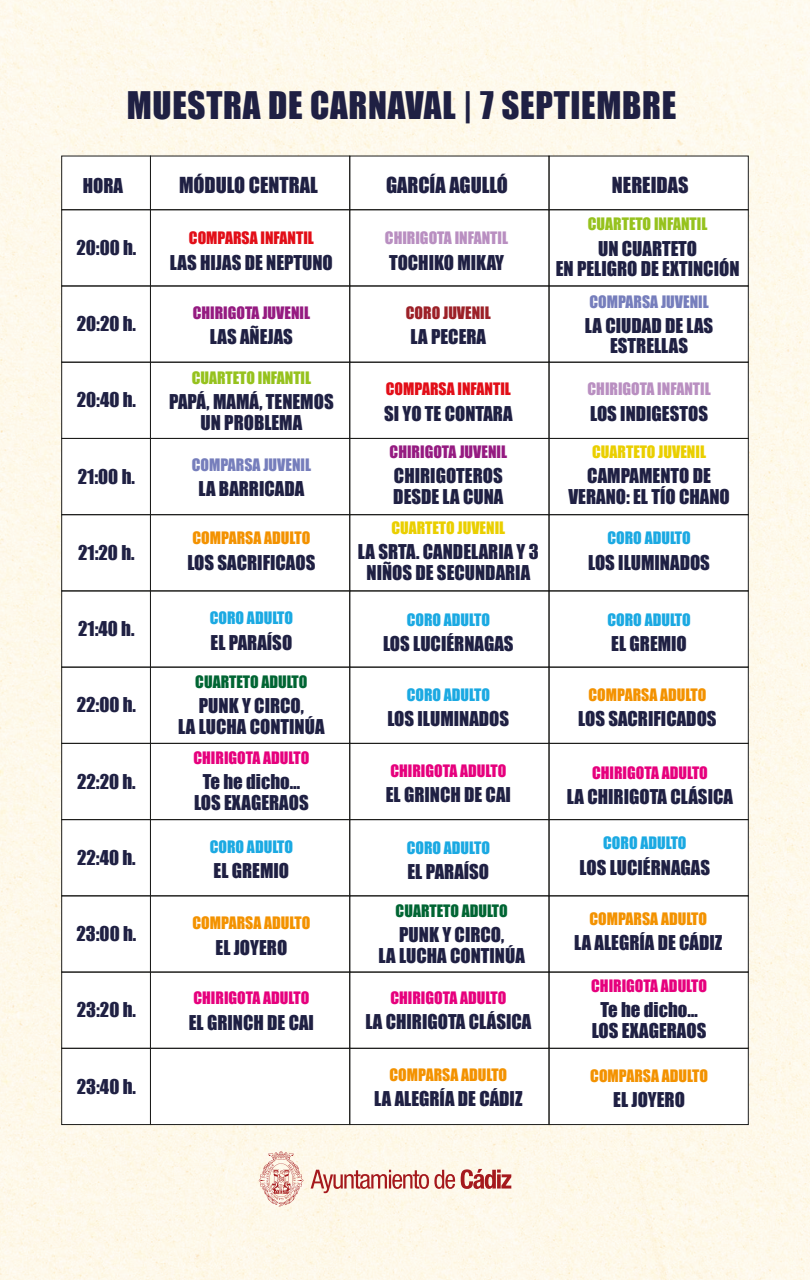
<style>
.page{position:relative;width:810px;height:1280px;background:#fef9eb}
.page>*{position:absolute;margin:0;border:0;box-sizing:border-box;transform-origin:0 0}
.t1{font:34.95px "Impact";letter-spacing:.02em;color:#1f2043}
.t2{font:20.25px "Impact";color:#1f2043}
.t3{font:18.75px/20.7px "Impact";color:#1f2043;text-align:center}
.t4{font:15.75px "Impact";color:#e6007d}
.t5{font:15.75px "Impact";color:#f39200}
.t6{font:15.75px "Impact";color:#1ba9e2}
.t7{font:15.75px "Impact";color:#b98fc1}
.t8{font:15.75px "Impact";color:#e20e18}
.t9{font:15.75px "Impact";color:#951b81}
.t10{font:15.75px "Impact";color:#96c21e}
.t11{font:15.75px "Impact";color:#767ebc}
.t12{font:15.75px "Impact";color:#eacf00}
.t13{font:15.75px "Impact";color:#006533}
.t14{font:15.75px "Impact";color:#9c2128}
</style>
<div class="page">
<svg style="left:311px;top:1170px;width:144px;height:23px;background:#e2b3aa"></svg>
<svg style="left:461px;top:1169px;width:50px;height:20px"></svg>
<svg style="left:259px;top:1151px;width:44px;height:55px;background:#eccdc1"></svg>
<div style="left:62px;top:156px;width:686px;height:968px;background:#fff"></div>
<div style="left:549px;top:209px;width:200px;height:77px;border:1px solid #1d1d1b"></div>
<div style="left:549px;top:286px;width:200px;height:77px;border:1px solid #1d1d1b"></div>
<div style="left:549px;top:362px;width:200px;height:77px;border:1px solid #1d1d1b"></div>
<div style="left:549px;top:438px;width:200px;height:77px;border:1px solid #1d1d1b"></div>
<div style="left:549px;top:514px;width:200px;height:77px;border:1px solid #1d1d1b"></div>
<div style="left:549px;top:590px;width:200px;height:77px;border:1px solid #1d1d1b"></div>
<div style="left:549px;top:667px;width:200px;height:77px;border:1px solid #1d1d1b"></div>
<div style="left:549px;top:743px;width:200px;height:77px;border:1px solid #1d1d1b"></div>
<div style="left:549px;top:819px;width:200px;height:77px;border:1px solid #1d1d1b"></div>
<div style="left:549px;top:895px;width:200px;height:77px;border:1px solid #1d1d1b"></div>
<div style="left:549px;top:972px;width:200px;height:77px;border:1px solid #1d1d1b"></div>
<div style="left:549px;top:1048px;width:200px;height:77px;border:1px solid #1d1d1b"></div>
<div style="left:349px;top:209px;width:200px;height:77px;border:1px solid #1d1d1b"></div>
<div style="left:349px;top:362px;width:200px;height:77px;border:1px solid #1d1d1b"></div>
<div style="left:349px;top:438px;width:200px;height:77px;border:1px solid #1d1d1b"></div>
<div style="left:349px;top:514px;width:200px;height:77px;border:1px solid #1d1d1b"></div>
<div style="left:349px;top:590px;width:200px;height:77px;border:1px solid #1d1d1b"></div>
<div style="left:349px;top:667px;width:200px;height:77px;border:1px solid #1d1d1b"></div>
<div style="left:349px;top:743px;width:200px;height:77px;border:1px solid #1d1d1b"></div>
<div style="left:349px;top:819px;width:200px;height:77px;border:1px solid #1d1d1b"></div>
<div style="left:349px;top:895px;width:200px;height:77px;border:1px solid #1d1d1b"></div>
<div style="left:349px;top:972px;width:200px;height:77px;border:1px solid #1d1d1b"></div>
<div style="left:349px;top:1048px;width:200px;height:77px;border:1px solid #1d1d1b"></div>
<div style="left:150px;top:209px;width:200px;height:77px;border:1px solid #1d1d1b"></div>
<div style="left:150px;top:362px;width:200px;height:77px;border:1px solid #1d1d1b"></div>
<div style="left:150px;top:438px;width:200px;height:77px;border:1px solid #1d1d1b"></div>
<div style="left:150px;top:514px;width:200px;height:77px;border:1px solid #1d1d1b"></div>
<div style="left:150px;top:590px;width:200px;height:77px;border:1px solid #1d1d1b"></div>
<div style="left:150px;top:667px;width:200px;height:77px;border:1px solid #1d1d1b"></div>
<div style="left:150px;top:743px;width:200px;height:77px;border:1px solid #1d1d1b"></div>
<div style="left:150px;top:819px;width:200px;height:77px;border:1px solid #1d1d1b"></div>
<div style="left:150px;top:895px;width:200px;height:77px;border:1px solid #1d1d1b"></div>
<div style="left:150px;top:972px;width:200px;height:77px;border:1px solid #1d1d1b"></div>
<div style="left:150px;top:1048px;width:200px;height:77px;border:1px solid #1d1d1b"></div>
<div style="left:61px;top:156px;width:90px;height:54px;border:1px solid #1d1d1b"></div>
<div style="left:61px;top:209px;width:90px;height:77px;border:1px solid #1d1d1b"></div>
<div style="left:61px;top:286px;width:90px;height:77px;border:1px solid #1d1d1b"></div>
<div style="left:61px;top:362px;width:90px;height:77px;border:1px solid #1d1d1b"></div>
<div style="left:61px;top:438px;width:90px;height:77px;border:1px solid #1d1d1b"></div>
<div style="left:61px;top:514px;width:90px;height:77px;border:1px solid #1d1d1b"></div>
<div style="left:61px;top:590px;width:90px;height:77px;border:1px solid #1d1d1b"></div>
<div style="left:61px;top:667px;width:90px;height:77px;border:1px solid #1d1d1b"></div>
<div style="left:61px;top:743px;width:90px;height:77px;border:1px solid #1d1d1b"></div>
<div style="left:61px;top:819px;width:90px;height:77px;border:1px solid #1d1d1b"></div>
<div style="left:61px;top:895px;width:90px;height:77px;border:1px solid #1d1d1b"></div>
<div style="left:61px;top:972px;width:90px;height:77px;border:1px solid #1d1d1b"></div>
<div style="left:61px;top:1048px;width:90px;height:77px;border:1px solid #1d1d1b"></div>
<h1 class="t1" style="left:127px;top:78px;width:551px">MUESTRA DE CARNAVAL | 7 SEPTIEMBRE</h1>
<p class="t3" style="left:83px;top:175px;width:42px">HORA</p>
<p class="t2" style="left:179px;top:169px;width:140px">MÓDULO CENTRAL</p>
<p class="t2" style="left:386px;top:169px;width:124px">GARCÍA AGULLÓ</p>
<p class="t2" style="left:612px;top:169px;width:78px">NEREIDAS</p>
<p class="t3" style="left:76px;top:237px;width:61px">20:00 h.</p>
<p class="t3" style="left:77px;top:313px;width:61px">20:20 h.</p>
<p class="t3" style="left:77px;top:389px;width:61px">20:40 h.</p>
<p class="t3" style="left:78px;top:465px;width:59px">21:00 h.</p>
<p class="t3" style="left:78px;top:542px;width:58px">21:20 h.</p>
<p class="t3" style="left:78px;top:618px;width:58px">21:40 h.</p>
<p class="t3" style="left:77px;top:694px;width:61px">22:00 h.</p>
<p class="t3" style="left:77px;top:770px;width:60px">22:20 h.</p>
<p class="t3" style="left:77px;top:847px;width:60px">22:40 h.</p>
<p class="t3" style="left:76px;top:923px;width:61px">23:00 h.</p>
<p class="t3" style="left:77px;top:999px;width:61px">23:20 h.</p>
<p class="t3" style="left:77px;top:1075px;width:61px">23:40 h.</p>
<p class="t8" style="left:189px;top:226px;width:126px">COMPARSA INFANTIL</p>
<p class="t3" style="left:170px;top:251px;width:164px">LAS HIJAS DE NEPTUNO</p>
<p class="t9" style="left:193px;top:301px;width:119px">CHIRIGOTA JUVENIL</p>
<p class="t3" style="left:210px;top:326px;width:85px">LAS AÑEJAS</p>
<p class="t10" style="left:192px;top:365px;width:121px">CUARTETO INFANTIL</p>
<p class="t3" style="left:169px;top:391px;width:166px">PAPÁ, MAMÁ, TENEMOS<br>UN PROBLEMA</p>
<p class="t11" style="left:192px;top:452px;width:121px">COMPARSA JUVENIL</p>
<p class="t3" style="left:199px;top:478px;width:107px">LA BARRICADA</p>
<p class="t5" style="left:193px;top:526px;width:119px">COMPARSA ADULTO</p>
<p class="t3" style="left:187px;top:551px;width:130px">LOS SACRIFICAOS</p>
<p class="t6" style="left:210px;top:606px;width:85px">CORO ADULTO</p>
<p class="t3" style="left:211px;top:631px;width:83px">EL PARAÍSO</p>
<p class="t13" style="left:195px;top:669px;width:114px">CUARTETO ADULTO</p>
<p class="t3" style="left:178px;top:695px;width:148px">PUNK Y CIRCO,<br>LA LUCHA CONTINÚA</p>
<p class="t4" style="left:193px;top:746px;width:117px">CHIRIGOTA ADULTO</p>
<p class="t3" style="left:194px;top:771px;width:116px">Te he dicho…<br>LOS EXAGERAOS</p>
<p class="t6" style="left:210px;top:835px;width:85px">CORO ADULTO</p>
<p class="t3" style="left:214px;top:860px;width:77px">EL GREMIO</p>
<p class="t5" style="left:193px;top:911px;width:119px">COMPARSA ADULTO</p>
<p class="t3" style="left:216px;top:936px;width:73px">EL JOYERO</p>
<p class="t4" style="left:193px;top:986px;width:117px">CHIRIGOTA ADULTO</p>
<p class="t3" style="left:189px;top:1011px;width:127px">EL GRINCH DE CAI</p>
<p class="t7" style="left:385px;top:226px;width:125px">CHIRIGOTA INFANTIL</p>
<p class="t3" style="left:389px;top:251px;width:116px">TOCHIKO MIKAY</p>
<p class="t14" style="left:406px;top:301px;width:86px">CORO JUVENIL</p>
<p class="t3" style="left:411px;top:326px;width:77px">LA PECERA</p>
<p class="t8" style="left:386px;top:377px;width:126px">COMPARSA INFANTIL</p>
<p class="t3" style="left:384px;top:402px;width:130px">SI YO TE CONTARA</p>
<p class="t9" style="left:390px;top:439px;width:119px">CHIRIGOTA JUVENIL</p>
<p class="t3" style="left:393px;top:465px;width:112px;text-align:left">CHIRIGOTEROS<br>DESDE LA CUNA</p>
<p class="t12" style="left:391px;top:515px;width:115px">CUARTETO JUVENIL</p>
<p class="t3" style="left:358px;top:541px;width:182px">LA SRTA. CANDELARIA Y 3<br>NIÑOS DE SECUNDARIA</p>
<p class="t6" style="left:407px;top:607px;width:85px">CORO ADULTO</p>
<p class="t3" style="left:383px;top:633px;width:132px">LOS LUCIÉRNAGAS</p>
<p class="t6" style="left:407px;top:682px;width:85px">CORO ADULTO</p>
<p class="t3" style="left:387px;top:708px;width:123px">LOS ILUMINADOS</p>
<p class="t4" style="left:390px;top:758px;width:117px">CHIRIGOTA ADULTO</p>
<p class="t3" style="left:386px;top:784px;width:127px">EL GRINCH DE CAI</p>
<p class="t6" style="left:407px;top:835px;width:85px">CORO ADULTO</p>
<p class="t3" style="left:408px;top:860px;width:83px">EL PARAÍSO</p>
<p class="t13" style="left:396px;top:898px;width:114px">CUARTETO ADULTO</p>
<p class="t3" style="left:379px;top:924px;width:148px">PUNK Y CIRCO,<br>LA LUCHA CONTINÚA</p>
<p class="t4" style="left:390px;top:985px;width:117px">CHIRIGOTA ADULTO</p>
<p class="t3" style="left:365px;top:1011px;width:168px">LA CHIRIGOTA CLÁSICA</p>
<p class="t5" style="left:390px;top:1063px;width:119px">COMPARSA ADULTO</p>
<p class="t3" style="left:374px;top:1088px;width:150px">LA ALEGRÍA DE CÁDIZ</p>
<p class="t10" style="left:588px;top:212px;width:121px">CUARTETO INFANTIL</p>
<p class="t3" style="left:556px;top:237px;width:185px">UN CUARTETO<br>EN PELIGRO DE EXTINCIÓN</p>
<p class="t11" style="left:589px;top:289px;width:121px">COMPARSA JUVENIL</p>
<p class="t3" style="left:585px;top:315px;width:130px">LA CIUDAD DE LAS<br>ESTRELLAS</p>
<p class="t7" style="left:588px;top:377px;width:125px">CHIRIGOTA INFANTIL</p>
<p class="t3" style="left:590px;top:402px;width:119px">LOS INDIGESTOS</p>
<p class="t12" style="left:592px;top:439px;width:115px">CUARTETO JUVENIL</p>
<p class="t3" style="left:568px;top:465px;width:163px">CAMPAMENTO DE<br>VERANO: EL TÍO CHANO</p>
<p class="t6" style="left:607px;top:526px;width:85px">CORO ADULTO</p>
<p class="t3" style="left:588px;top:551px;width:123px">LOS ILUMINADOS</p>
<p class="t6" style="left:607px;top:608px;width:85px">CORO ADULTO</p>
<p class="t3" style="left:611px;top:633px;width:77px">EL GREMIO</p>
<p class="t5" style="left:589px;top:682px;width:119px">COMPARSA ADULTO</p>
<p class="t3" style="left:578px;top:708px;width:140px">LOS SACRIFICADOS</p>
<p class="t4" style="left:592px;top:760px;width:117px">CHIRIGOTA ADULTO</p>
<p class="t3" style="left:567px;top:786px;width:168px">LA CHIRIGOTA CLÁSICA</p>
<p class="t6" style="left:603px;top:831px;width:85px">CORO ADULTO</p>
<p class="t3" style="left:580px;top:856px;width:132px">LOS LUCIÉRNAGAS</p>
<p class="t5" style="left:589px;top:907px;width:119px">COMPARSA ADULTO</p>
<p class="t3" style="left:574px;top:932px;width:150px">LA ALEGRÍA DE CÁDIZ</p>
<p class="t4" style="left:591px;top:973px;width:117px">CHIRIGOTA ADULTO</p>
<p class="t3" style="left:592px;top:999px;width:116px">Te he dicho…<br>LOS EXAGERAOS</p>
<p class="t5" style="left:590px;top:1063px;width:119px">COMPARSA ADULTO</p>
<p class="t3" style="left:613px;top:1089px;width:73px">EL JOYERO</p>
</div>
